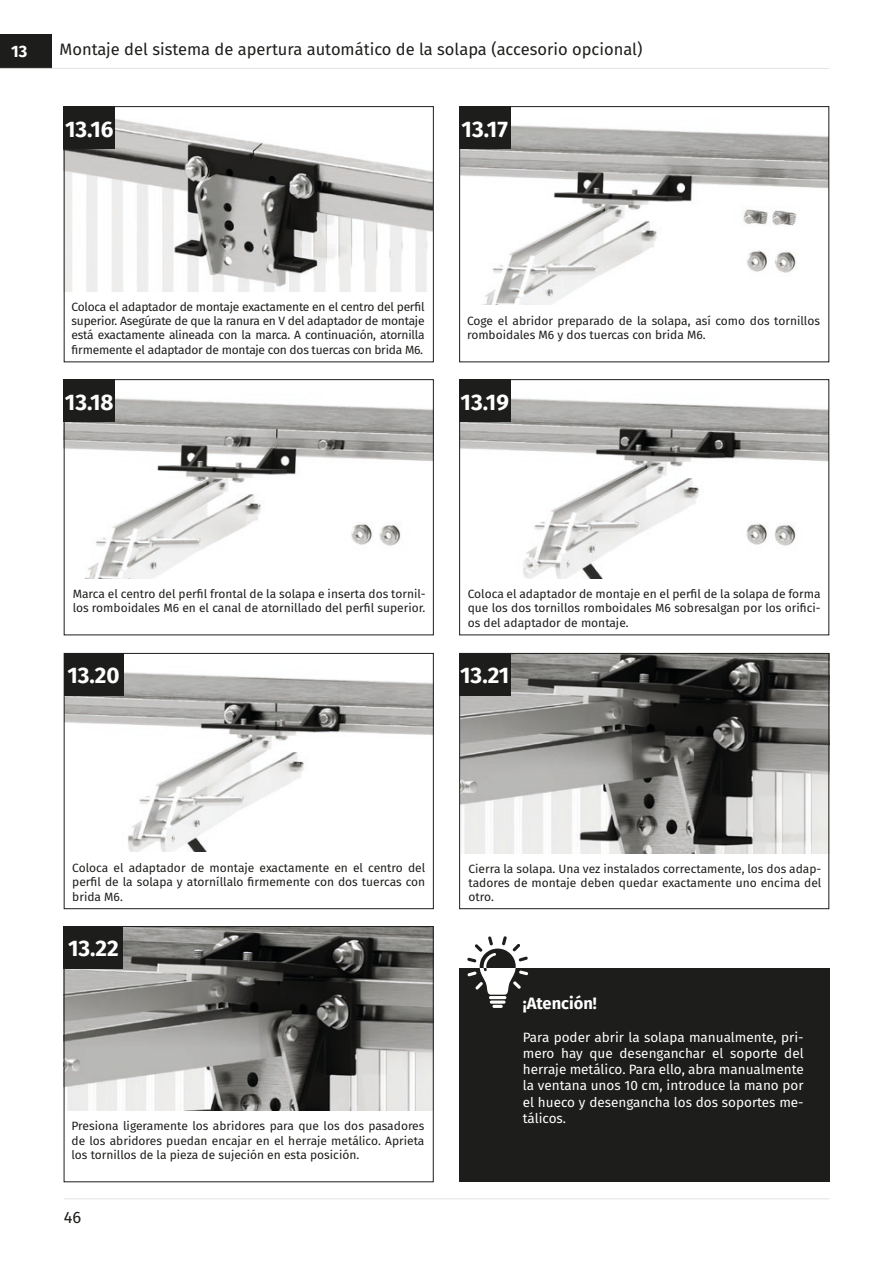
<style>
.page{position:relative;width:893px;height:1263px;background:#fff}
.page>*{position:absolute;margin:0;border:0;box-sizing:border-box;transform-origin:0 0}
.t1{font:700 22.5px "Fira Sans";color:#fff}
.t2{font:16.5px "Fira Sans";color:#1d1d1b}
.t3{font:700 16.5px "Fira Sans";color:#fff}
.t4{font:13.5px/16.2px "Fira Sans";color:#fff;text-align:justify}
.t5{font:12px/14.4px "Fira Sans";color:#1d1d1b;text-align:justify}
</style>
<div class="page">
<hr style="left:64px;top:1198px;width:765px;height:1px;background:#e4e3e3">
<img style="left:461px;top:108px;width:366px;height:196px">
<img style="left:66px;top:398px;width:366px;height:180px">
<img style="left:461px;top:381px;width:366px;height:197px">
<img style="left:66px;top:118px;width:366px;height:173px">
<img style="left:461px;top:655px;width:366px;height:198px">
<img style="left:66px;top:655px;width:366px;height:196px">
<img style="left:66px;top:928px;width:366px;height:183px">
<div style="left:0;top:34px;width:51px;height:34px;background:#1d1d1b"></div>
<hr style="left:0;top:68px;width:829px;height:1px;background:#e4e3e3">
<div style="left:459px;top:968px;width:370px;height:214px;background:#1d1d1b"></div>
<hr style="left:489px;top:996px;width:17px;height:3px;background:#fff;border-radius:2px">
<svg style="left:490px;top:1000px;width:16px;height:4px"></svg>
<svg style="left:492px;top:1005px;width:11px;height:3px"></svg>
<svg style="left:467px;top:936px;width:61px;height:59px"></svg>
<div style="left:459px;top:106px;width:370px;height:256px;border:1px solid #1d1d1b"></div>
<div style="left:459px;top:106px;width:51px;height:43px;background:#1d1d1b"></div>
<div style="left:459px;top:379px;width:370px;height:256px;border:1px solid #1d1d1b"></div>
<div style="left:459px;top:379px;width:51px;height:43px;background:#1d1d1b"></div>
<div style="left:64px;top:379px;width:370px;height:256px;border:1px solid #1d1d1b"></div>
<div style="left:64px;top:379px;width:51px;height:43px;background:#1d1d1b"></div>
<div style="left:64px;top:106px;width:370px;height:256px;border:1px solid #1d1d1b"></div>
<div style="left:64px;top:106px;width:51px;height:43px;background:#1d1d1b"></div>
<div style="left:459px;top:653px;width:370px;height:256px;border:1px solid #1d1d1b"></div>
<div style="left:459px;top:653px;width:51px;height:42px;background:#1d1d1b"></div>
<div style="left:64px;top:653px;width:370px;height:256px;border:1px solid #1d1d1b"></div>
<div style="left:64px;top:653px;width:59px;height:42px;background:#1d1d1b"></div>
<div style="left:64px;top:926px;width:370px;height:256px;border:1px solid #1d1d1b"></div>
<div style="left:64px;top:926px;width:59px;height:43px;background:#1d1d1b"></div>
<h2 class="t3" style="left:11px;top:37px;width:18px">13</h2>
<h2 class="t2" style="left:60px;top:37px;width:584px">Montaje del sistema de apertura automático de la solapa (accesorio opcional)</h2>
<h1 class="t1" style="left:65px;top:110px;width:50px">13.16</h1>
<h1 class="t1" style="left:462px;top:110px;width:48px">13.17</h1>
<p class="t5" style="left:72px;top:299px;width:354px">Coloca el adaptador de montaje exactamente en el centro del perfil superior. Asegúrate de que la ranura en V del adaptador de montaje está exactamente alineada con la marca. A continuación, atornilla firmemente el adaptador de montaje con dos tuercas con brida M6.</p>
<p class="t5" style="left:467px;top:313px;width:354px">Coge el abridor preparado de la solapa, así como dos tornillos romboidales M6 y dos tuercas con brida M6.</p>
<h1 class="t1" style="left:65px;top:383px;width:50px">13.18</h1>
<h1 class="t1" style="left:461px;top:383px;width:50px">13.19</h1>
<p class="t5" style="left:73px;top:586px;width:354px">Marca el centro del perfil frontal de la solapa e inserta dos tornil&shy;los romboidales M6 en el canal de atornillado del perfil superior.</p>
<p class="t5" style="left:468px;top:586px;width:354px">Coloca el adaptador de montaje en el perfil de la solapa de forma que los dos tornillos romboidales M6 sobresalgan por los orifici&shy;os del adaptador de montaje.</p>
<h1 class="t1" style="left:67px;top:656px;width:54px">13.20</h1>
<h1 class="t1" style="left:460px;top:656px;width:51px">13.21</h1>
<p class="t5" style="left:72px;top:860px;width:354px">Coloca el adaptador de montaje exactamente en el centro del perfil de la solapa y atorníllalo firmemente con dos tuercas con brida M6.</p>
<p class="t5" style="left:468px;top:861px;width:354px">Cierra la solapa. Una vez instalados correctamente, los dos adap&shy;tadores de montaje deben quedar exactamente uno encima del otro.</p>
<h1 class="t1" style="left:68px;top:930px;width:52px">13.22</h1>
<p class="t5" style="left:72px;top:1119px;width:354px">Presiona ligeramente los abridores para que los dos pasadores de los abridores puedan encajar en el herraje metálico. Aprieta los tornillos de la pieza de sujeción en esta posición.</p>
<h2 class="t2" style="left:64px;top:1205px;width:19px">46</h2>
<h2 class="t3" style="left:523px;top:990px;width:76px">¡Atención!</h2>
<p class="t4" style="left:523px;top:1029px;width:282px">Para poder abrir la solapa manualmente, pri&shy;mero hay que desenganchar el soporte del herraje metálico. Para ello, abra manualmente la ventana unos 10 cm, introduce la mano por el hueco y desengancha los dos soportes me&shy;tálicos.</p>
</div>
